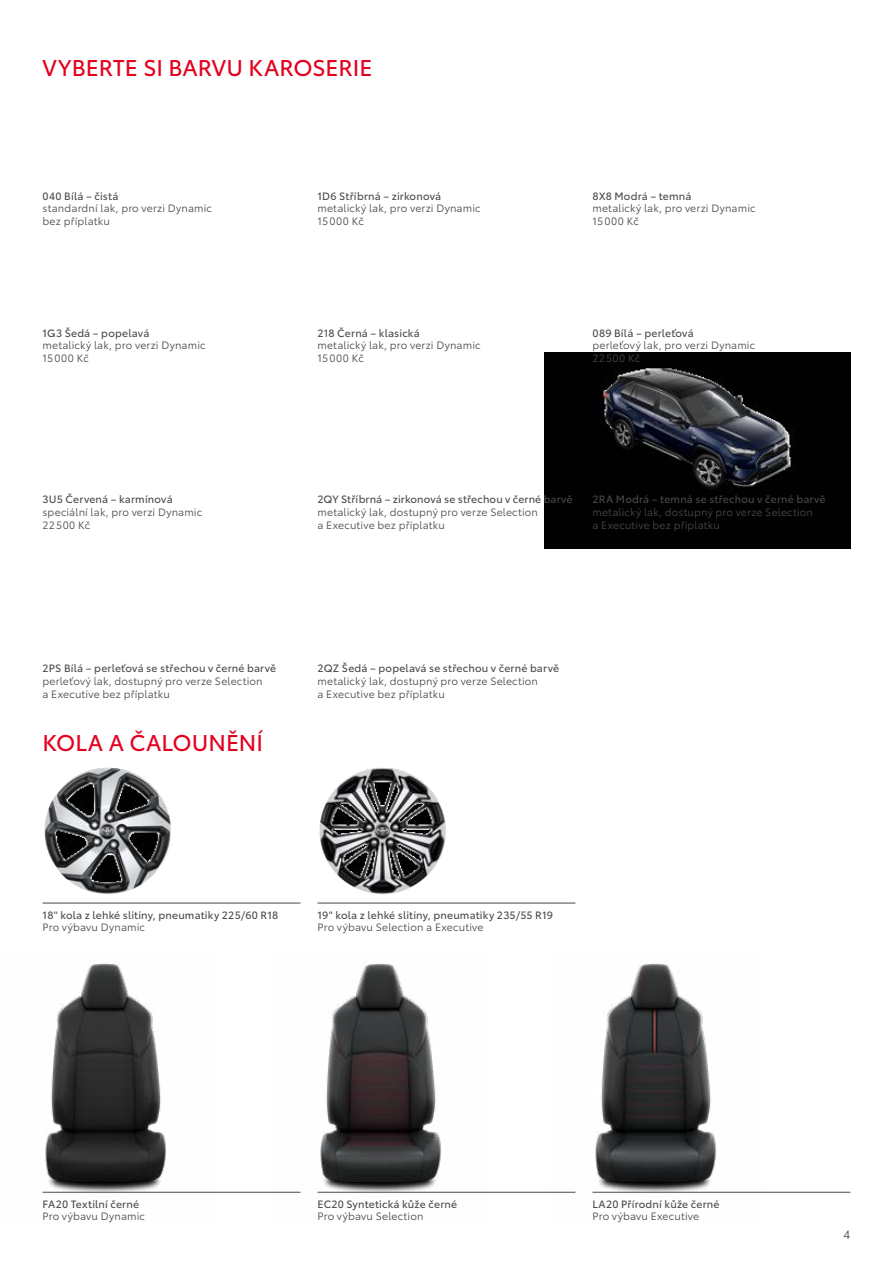
<style>
.page{position:relative;width:893px;height:1263px;background:#fff}
.page>*{position:absolute;margin:0;border:0;box-sizing:border-box;transform-origin:0 0}
.t1{font:22.5px "Toyota Type";color:#e3001f}
.t2{font:12px "Toyota Type";color:#494948}
.t3{font:10.5px/12.6px "Toyota Type";letter-spacing:.015em;color:#494948}
.t4{font:10.5px "Toyota Type";letter-spacing:.015em;color:#494948}
</style>
<div class="page">
<img style="left:545px;top:353px;width:305px;height:195px">
<img style="left:44px;top:768px;width:127px;height:126px;border-radius:63px">
<img style="left:319px;top:768px;width:127px;height:126px;border-radius:63px">
<img style="left:42px;top:963px;width:170px;height:230px">
<img style="left:276px;top:962px;width:211px;height:231px">
<img style="left:551px;top:962px;width:211px;height:231px">
<hr style="left:43px;top:903px;width:257px;height:1px;background:#494948">
<hr style="left:317px;top:903px;width:258px;height:1px;background:#494948">
<hr style="left:43px;top:1192px;width:257px;height:1px;background:#494948">
<hr style="left:317px;top:1192px;width:258px;height:1px;background:#494948">
<hr style="left:592px;top:1192px;width:258px;height:1px;background:#494948">
<h1 class="t1" style="left:43px;top:51px;width:331px">VYBERTE SI BARVU KAROSERIE</h1>
<p class="t4" style="left:43px;top:188px;width:77px">040 Bílá – čistá</p>
<p class="t3" style="left:43px;top:201px;width:171px">standardní lak, pro verzi Dynamic bez příplatku</p>
<p class="t4" style="left:317px;top:188px;width:125px">1D6 Stříbrná – zirkonová</p>
<p class="t3" style="left:317px;top:201px;width:165px">metalický lak, pro verzi Dynamic<br>15000 Kč</p>
<p class="t4" style="left:592px;top:188px;width:101px">8X8 Modrá – temná</p>
<p class="t3" style="left:592px;top:201px;width:165px">metalický lak, pro verzi Dynamic<br>15000 Kč</p>
<p class="t4" style="left:43px;top:325px;width:108px">1G3 Šedá – popelavá</p>
<p class="t3" style="left:43px;top:338px;width:165px">metalický lak, pro verzi Dynamic<br>15000 Kč</p>
<p class="t4" style="left:317px;top:325px;width:104px">218 Černá – klasická</p>
<p class="t3" style="left:317px;top:338px;width:165px">metalický lak, pro verzi Dynamic<br>15000 Kč</p>
<p class="t4" style="left:592px;top:325px;width:103px">089 Bílá – perleťová</p>
<p class="t3" style="left:592px;top:338px;width:164px">perleťový lak, pro verzi Dynamic<br>22500 Kč</p>
<p class="t4" style="left:43px;top:492px;width:132px">3U5 Červená – karmínová</p>
<p class="t3" style="left:43px;top:505px;width:161px">speciální lak, pro verzi Dynamic<br>22500 Kč</p>
<p class="t4" style="left:317px;top:492px;width:257px">2QY Stříbrná – zirkonová se střechou v černé barvě</p>
<p class="t3" style="left:317px;top:505px;width:222px">metalický lak, dostupný pro verze Selection a Executive bez příplatku</p>
<p class="t4" style="left:592px;top:492px;width:235px">2RA Modrá – temná se střechou v černé barvě</p>
<p class="t3" style="left:592px;top:505px;width:222px">metalický lak, dostupný pro verze Selection a Executive bez příplatku</p>
<p class="t4" style="left:43px;top:661px;width:235px">2PS Bílá – perleťová se střechou v černé barvě</p>
<p class="t3" style="left:43px;top:674px;width:222px">perleťový lak, dostupný pro verze Selection a Executive bez příplatku</p>
<h1 class="t1" style="left:43px;top:726px;width:222px">KOLA A ČALOUNĚNÍ</h1>
<p class="t4" style="left:317px;top:661px;width:243px">2QZ Šedá – popelavá se střechou v černé barvě</p>
<p class="t3" style="left:317px;top:674px;width:222px">metalický lak, dostupný pro verze Selection a Executive bez příplatku</p>
<p class="t4" style="left:43px;top:907px;width:237px">18" kola z lehké slitiny, pneumatiky 225/60 R18</p>
<p class="t3" style="left:43px;top:920px;width:104px">Pro výbavu Dynamic</p>
<p class="t4" style="left:317px;top:907px;width:237px">19" kola z lehké slitiny, pneumatiky 235/55 R19</p>
<p class="t3" style="left:317px;top:920px;width:168px">Pro výbavu Selection a Executive</p>
<p class="t4" style="left:43px;top:1197px;width:98px">FA20 Textilní černé</p>
<p class="t3" style="left:43px;top:1209px;width:104px">Pro výbavu Dynamic</p>
<p class="t4" style="left:317px;top:1197px;width:141px">EC20 Syntetická kůže černé</p>
<p class="t3" style="left:317px;top:1209px;width:108px">Pro výbavu Selection</p>
<p class="t4" style="left:592px;top:1197px;width:129px">LA20 Přírodní kůže černé</p>
<p class="t3" style="left:592px;top:1209px;width:108px">Pro výbavu Executive</p>
<p class="t2" style="left:843px;top:1226px;width:8px">4</p>
</div>
